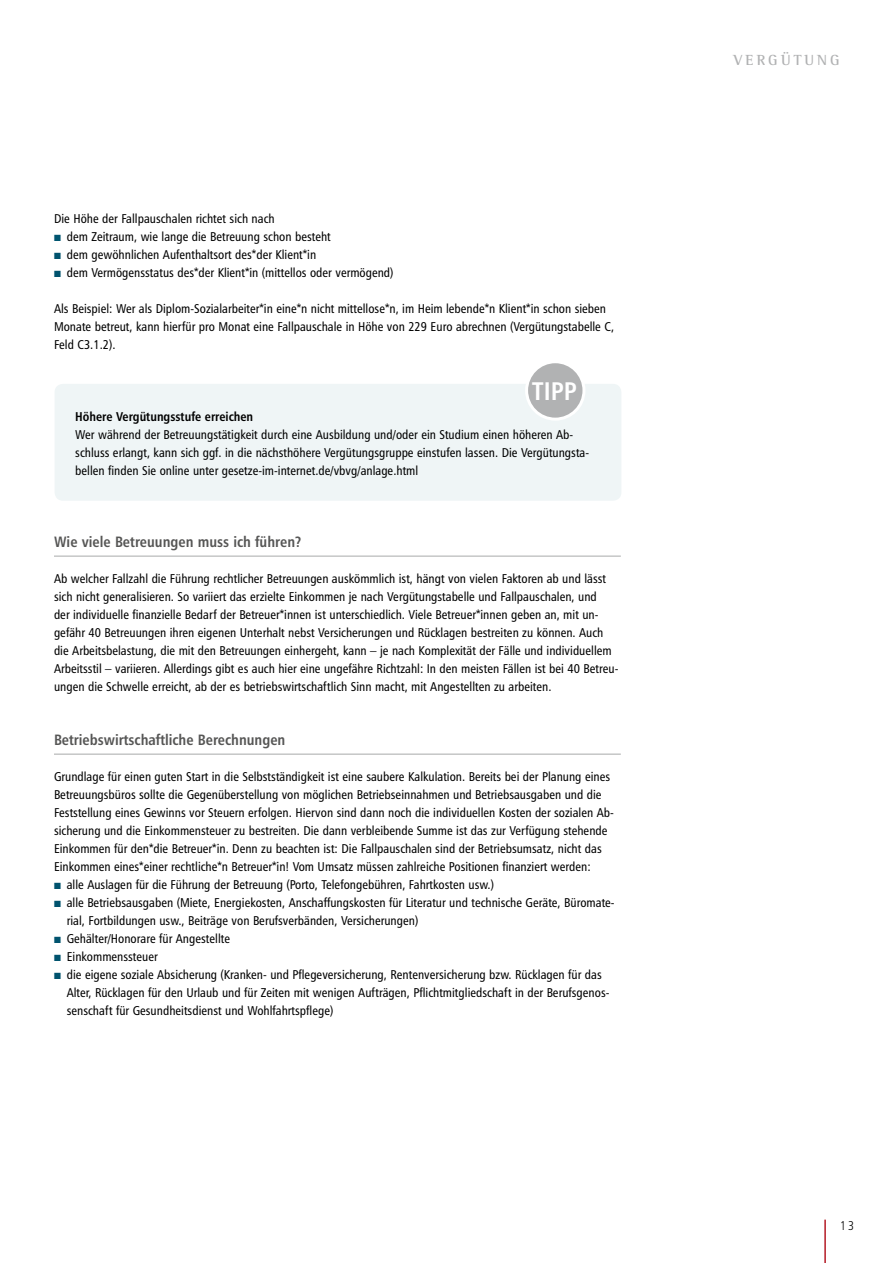
<style>
.page{position:relative;width:893px;height:1263px;background:#fff}
.page>*{position:absolute;margin:0;border:0;box-sizing:border-box;transform-origin:0 0}
.t1{font:25.5px "Humanist 777 BT Bold Condensed B";color:#fff}
.t2{font:15px "Humanist 777 BT Bold Condensed B";color:#565655}
.t3{font:700 15px "Rotis Semi Serif";letter-spacing:.2em;color:#b1b2b3}
.t4{font:12.75px/18px "Humanist 777 BT Roman Condensed B";color:#000}
.t5{font:12.75px "Humanist 777 BT Bold Condensed B";color:#000}
.t6{font:12.75px "Humanist 777 BT Light Condensed B";color:#000}
.s1{color:#005570}
.s2{color:#00536e}
</style>
<div class="page">
<hr style="left:824px;top:1219px;width:2px;height:44px;background:#b51b26">
<div style="left:55px;top:384px;width:566px;height:117px;background:#eff5f6;border-radius:9px"></div>
<div style="left:527px;top:362px;width:57px;height:57px;background:#b1b2b3;border-radius:50%"></div>
<div style="left:525px;top:360px;width:60px;height:61px;border:3px solid #fff;border-radius:50%"></div>
<hr style="left:54px;top:555px;width:567px;height:2px;background:#c5c6c6">
<hr style="left:54px;top:753px;width:567px;height:2px;background:#c5c6c6">
<p class="t4" style="left:54px;top:209px;width:222px">Die Höhe der Fallpauschalen richtet sich nach</p>
<p class="t4" style="left:54px;top:227px;width:278px"><span class="s1">■</span> dem Zeitraum, wie lange die Betreuung schon besteht</p>
<p class="t4" style="left:54px;top:245px;width:264px"><span class="s2">■</span> dem gewöhnlichen Aufenthaltsort des*der Klient*in</p>
<p class="t4" style="left:54px;top:263px;width:341px"><span class="s2">■</span> dem Vermögensstatus des*der Klient*in (mittellos oder vermögend)</p>
<p class="t4" style="left:54px;top:299px;width:562px">Als Beispiel: Wer als Diplom-Sozialarbeiter*in eine*n nicht mittellose*n, im Heim lebende*n Klient*in schon sieben<br>Monate betreut, kann hierfür pro Monat eine Fallpauschale in Höhe von 229 Euro abrechnen (Vergütungstabelle C,<br>Feld C3.1.2).</p>
<h1 class="t1" style="left:532px;top:375px;width:46px">TIPP</h1>
<p class="t5" style="left:54px;top:408px;width:201px">Höhere Vergütungsstufe erreichen</p>
<p class="t4" style="left:75px;top:425px;width:515px">Wer während der Betreuungstätigkeit durch eine Ausbildung und/oder ein Studium einen höheren Ab&shy;schluss erlangt, kann sich ggf. in die nächsthöhere Vergütungsgruppe einstufen lassen. Die Vergütungsta&shy;bellen finden Sie online unter gesetze-im-internet.de/vbvg/anlage.html</p>
<p class="t2" style="left:54px;top:532px;width:249px">Wie viele Betreuungen muss ich führen?</p>
<p class="t4" style="left:54px;top:569px;width:566px">Ab welcher Fallzahl die Führung rechtlicher Betreuungen auskömmlich ist, hängt von vielen Faktoren ab und lässt sich nicht generalisieren. So variiert das erzielte Einkommen je nach Vergütungstabelle und Fallpauschalen, und<br>der individuelle finanzielle Bedarf der Betreuer*innen ist unterschiedlich. Viele Betreuer*innen geben an, mit un&shy;gefähr 40 Betreuungen ihren eigenen Unterhalt nebst Versicherungen und Rücklagen bestreiten zu können. Auch die Arbeitsbelastung, die mit den Betreuungen einhergeht, kann – je nach Komplexität der Fälle und individuellem Arbeitsstil – variieren. Allerdings gibt es auch hier eine ungefähre Richtzahl: In den meisten Fällen ist bei 40 Betreu&shy;ungen die Schwelle erreicht, ab der es betriebswirtschaftlich Sinn macht, mit Angestellten zu arbeiten.</p>
<p class="t2" style="left:54px;top:730px;width:233px">Betriebswirtschaftliche Berechnungen</p>
<p class="t4" style="left:54px;top:767px;width:561px">Grundlage für einen guten Start in die Selbstständigkeit ist eine saubere Kalkulation. Bereits bei der Planung eines Betreuungsbüros sollte die Gegenüberstellung von möglichen Betriebseinnahmen und Betriebsausgaben und die Feststellung eines Gewinns vor Steuern erfolgen. Hiervon sind dann noch die individuellen Kosten der sozialen Ab&shy;sicherung und die Einkommensteuer zu bestreiten. Die dann verbleibende Summe ist das zur Verfügung stehende Einkommen für den*die Betreuer*in. Denn zu beachten ist: Die Fallpauschalen sind der Betriebsumsatz, nicht das Einkommen eines*einer rechtliche*n Betreuer*in! Vom Umsatz müssen zahlreiche Positionen finanziert werden:</p>
<p class="t4" style="left:54px;top:875px;width:441px"><span class="s2">■</span> alle Auslagen für die Führung der Betreuung (Porto, Telefongebühren, Fahrtkosten usw.)</p>
<p class="t4" style="left:67px;top:893px;width:549px;text-indent:-13px"><span class="s2">■</span> alle Betriebsausgaben (Miete, Energiekosten, Anschaffungskosten für Literatur und technische Geräte, Büromate&shy;rial, Fortbildungen usw., Beiträge von Berufsverbänden, Versicherungen)</p>
<p class="t4" style="left:54px;top:929px;width:178px"><span class="s2">■</span> Gehälter/Honorare für Angestellte</p>
<p class="t4" style="left:54px;top:947px;width:105px"><span class="s2">■</span> Einkommenssteuer</p>
<p class="t4" style="left:67px;top:965px;width:544px;text-indent:-13px"><span class="s2">■</span> die eigene soziale Absicherung (Kranken- und Pflegeversicherung, Rentenversicherung bzw. Rücklagen für das<br>Alter, Rücklagen für den Urlaub und für Zeiten mit wenigen Aufträgen, Pflichtmitgliedschaft in der Berufsgenos&shy;senschaft für Gesundheitsdienst und Wohlfahrtspflege)</p>
<p class="t3" style="left:733px;top:51px;width:96px">VERG ÜT UNG</p>
<p class="t6" style="left:840px;top:1218px;width:16px">13</p>
</div>
